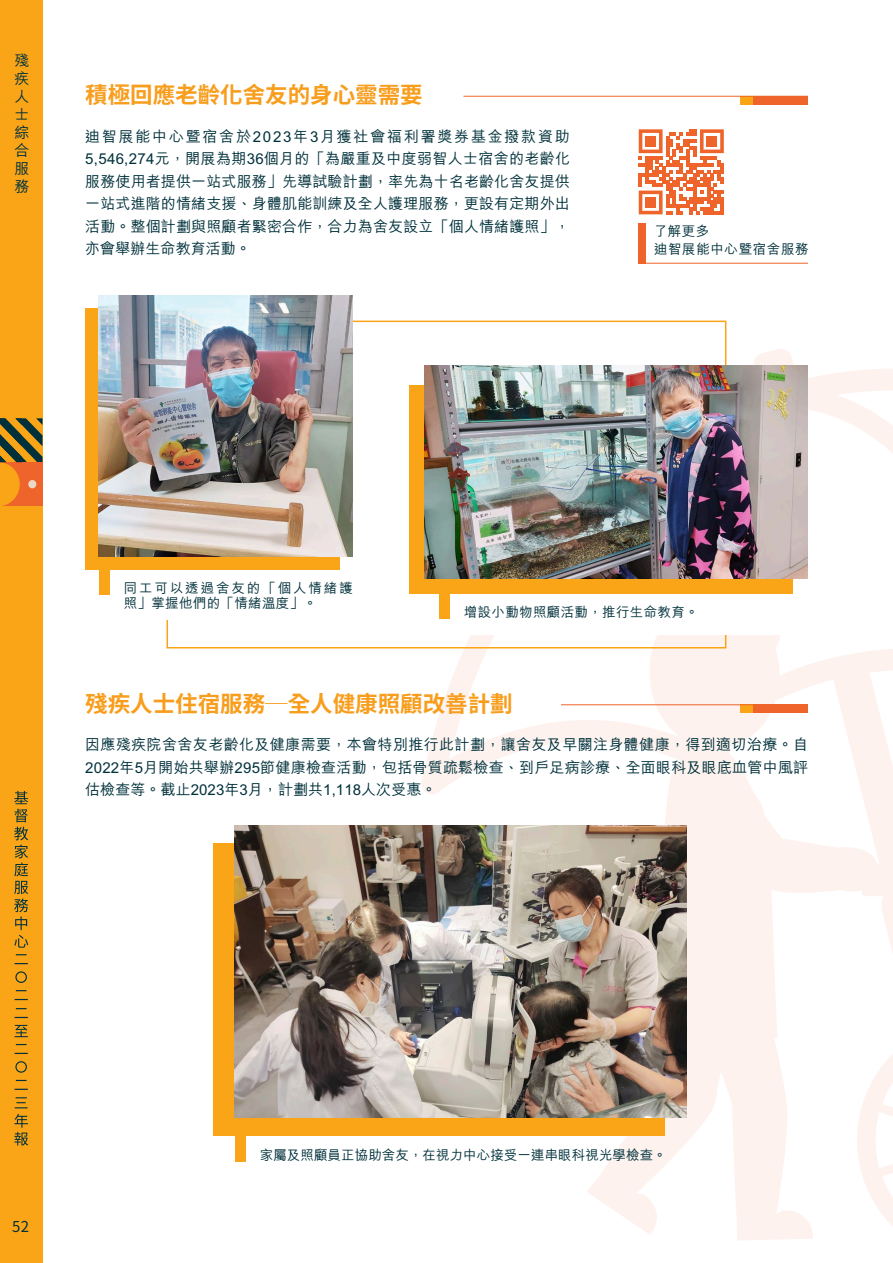
<style>
.page{position:relative;width:893px;height:1263px;background:#fff}
.page>*{position:absolute;margin:0;border:0;box-sizing:border-box;transform-origin:0 0}
.t1{font:700 22.5px "Noto Sans TC";color:#f89d1c}
.t2{font:500 15px/18px "M Hei HK";letter-spacing:.01em;color:#00313b;text-align:justify}
.t3{font:15px "Noto Sans CJ Ksc";color:#00313b}
.t4{font:500 13.5px "M Hei HK";letter-spacing:.005em;color:#00313b}
.t5{font:500 13.5px/15px "M Hei HK";letter-spacing:.14em;color:#00313b}
.t6{font:500 13.5px "M Hei HK";letter-spacing:.025em;color:#00313b}
.t7{font:500 13.5px/18px "M Hei HK";letter-spacing:.045em;color:#00313b}
</style>
<div class="page">
<div style="left:0;top:0;width:43px;height:1263px;background:#faa518"></div>
<svg style="left:14px;top:791px;width:14px;height:157px"></svg>
<svg style="left:15px;top:963px;width:13px;height:1px"></svg>
<svg style="left:15px;top:999px;width:13px;height:1px"></svg>
<svg style="left:15px;top:1017px;width:13px;height:1px"></svg>
<svg style="left:15px;top:1025px;width:13px;height:12px"></svg>
<svg style="left:15px;top:1053px;width:13px;height:1px"></svg>
<svg style="left:15px;top:1089px;width:13px;height:1px"></svg>
<svg style="left:15px;top:1097px;width:13px;height:11px"></svg>
<svg style="left:14px;top:1114px;width:14px;height:31px"></svg>
<svg style="left:15px;top:971px;width:12px;height:12px"></svg>
<svg style="left:15px;top:1061px;width:12px;height:12px"></svg>
<svg style="left:421px;top:348px;width:472px;height:892px"></svg>
<svg style="left:0;top:418px;width:43px;height:88px"></svg>
<div style="left:753px;top:96px;width:55px;height:8px;background:#ef642a"></div>
<div style="left:740px;top:96px;width:13px;height:8px;background:#faa518"></div>
<hr style="left:463px;top:96px;width:345px;height:1px;background:#ef642a">
<div style="left:753px;top:705px;width:55px;height:8px;background:#ef642a"></div>
<div style="left:740px;top:705px;width:13px;height:8px;background:#faa518"></div>
<hr style="left:561px;top:704px;width:247px;height:1px;background:#ef642a">
<div style="left:638px;top:223px;width:8px;height:40px;background:#ef642a"></div>
<hr style="left:638px;top:263px;width:170px;height:1px;background:#ef642a">
<div style="left:409px;top:570px;width:399px;height:65px;background:#fff"></div>
<div style="left:439px;top:593px;width:11px;height:25px;background:#faa518"></div>
<div style="left:235px;top:1136px;width:11px;height:25px;background:#faa518"></div>
<div style="left:409px;top:385px;width:384px;height:208px;background:#faa518"></div>
<div style="left:213px;top:843px;width:452px;height:293px;background:#faa518"></div>
<img style="left:424px;top:365px;width:384px;height:213px">
<img style="left:235px;top:825px;width:451px;height:292px">
<svg style="left:639px;top:129px;width:85px;height:85px"></svg>
<div style="left:646px;top:136px;width:10px;height:10px;background:#ef642a"></div>
<div style="left:707px;top:136px;width:10px;height:10px;background:#ef642a"></div>
<div style="left:646px;top:197px;width:10px;height:11px;background:#ef642a"></div>
<div style="left:99px;top:569px;width:11px;height:25px;background:#faa518"></div>
<div style="left:85px;top:309px;width:254px;height:261px;background:#faa518"></div>
<img style="left:99px;top:295px;width:254px;height:261px">
<p class="t2" style="left:14px;top:50px;width:16px">殘疾人士綜合服務</p>
<h1 class="t1" style="left:85px;top:82px;width:339px">積極回應老齡化舍友的身心靈需要</h1>
<p class="t2" style="left:85px;top:124px;width:486px;line-height:22.5px">迪智展能中心暨宿舍於2023年3月獲社會福利署獎券基金撥款資助5,546,274元，開展為期36個月的「為嚴重及中度弱智人士宿舍的老齡化服務使用者提供一站式服務」先導試驗計劃，率先為十名老齡化舍友提供一站式進階的情緒支援、身體肌能訓練及全人護理服務，更設有定期外出活動。整個計劃與照顧者緊密合作，合力為舍友設立「個人情緒護照」，亦會舉辦生命教育活動。</p>
<p class="t7" style="left:654px;top:220px;width:156px">了解更多<br>迪智展能中心暨宿舍服務</p>
<p class="t5" style="left:124px;top:580px;width:231px">同工可以透過舍友的「個人情緒護照」掌握他們的「情緒溫度」。</p>
<p class="t6" style="left:464px;top:603px;width:236px">增設小動物照顧活動，推行生命教育。</p>
<h1 class="t1" style="left:85px;top:691px;width:429px">殘疾人士住宿服務─全人健康照顧改善計劃</h1>
<p class="t2" style="left:85px;top:732px;width:724px;line-height:22.5px">因應殘疾院舍舍友老齡化及健康需要，本會特別推行此計劃，讓舍友及早關注身體健康，得到適切治療。自2022年5月開始共舉辦295節健康檢查活動，包括骨質疏鬆檢查、到戶足病診療、全面眼科及眼底血管中風評估檢查等。截止2023年3月，計劃共1,118人次受惠。</p>
<p class="t3" style="left:12px;top:1218px;width:19px">52</p>
<p class="t4" style="left:260px;top:1145px;width:408px">家屬及照顧員正協助舍友，在視力中心接受一連串眼科視光學檢查。</p>
</div>
